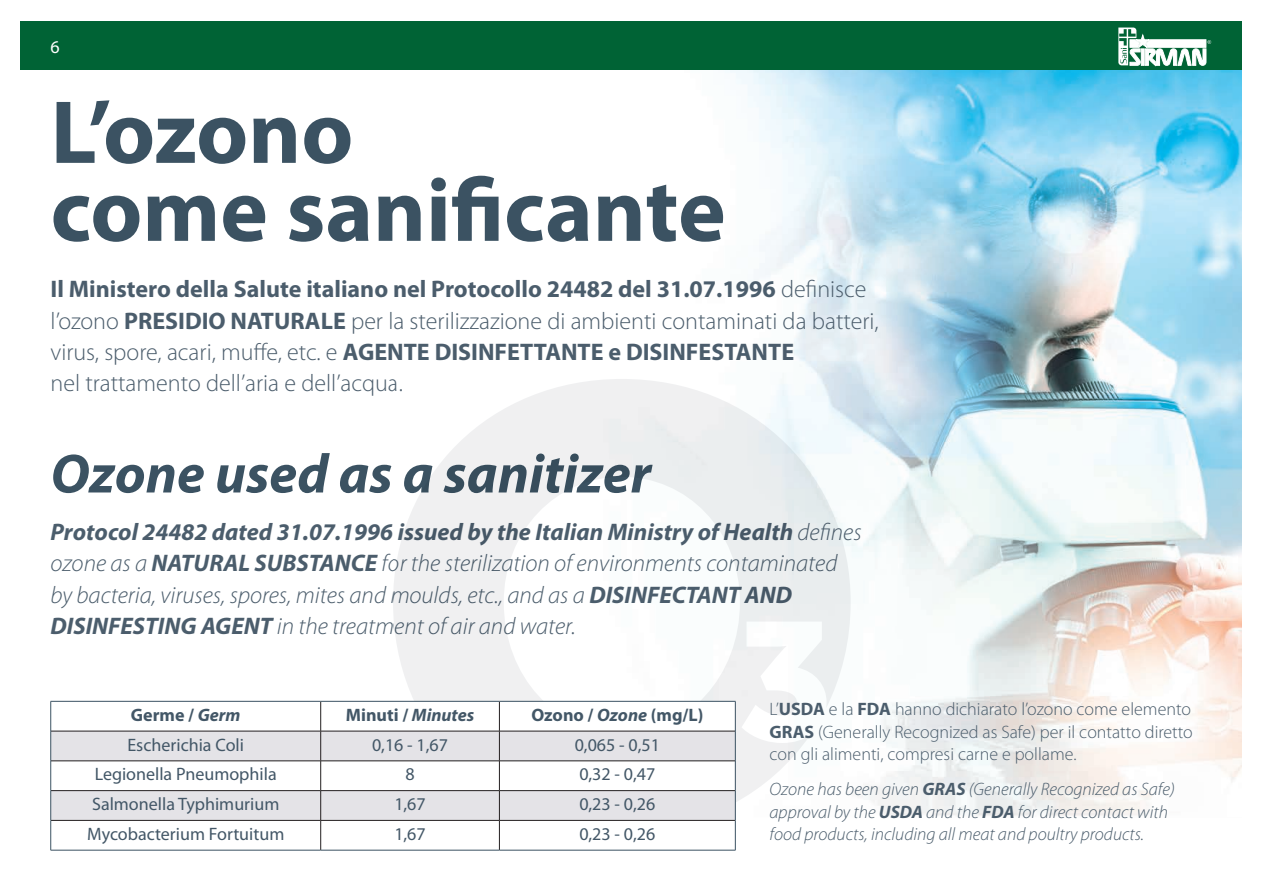
<style>
.page{position:relative;width:1264px;height:894px;background:#fff}
.page>*{position:absolute;margin:0;border:0;box-sizing:border-box;transform-origin:0 0}
.t1{font:700 90.3px/78px "Myriad Pro";color:#3b5262}
.t2{font:italic 700 55.5px "Myriad Pro";color:#3b5262}
.t3{font:italic 300 24px/31.5px "Myriad Pro";color:#4b5d6c}
.t4{font:300 24px/31.5px "Myriad Pro";color:#4b5d6c}
.t5{font:italic 300 18px/22.5px "Myriad Pro";color:#4b5d6c}
.t6{font:18px "Myriad Pro";color:#435767}
.t7{font:300 18px/22.5px "Myriad Pro";color:#4b5d6c;text-align:justify}
.t8{font:700 18px "Myriad Pro";color:#435767}
.t9{font:18px "Myriad Pro";color:#fff}
.s1{font-weight:700}
.s2{font-style:italic}
</style>
<div class="page">
<img style="left:263px;top:70px;width:978px;height:746px">
<svg style="left:393px;top:379px;width:457px;height:437px;fill:#f0f1f2"></svg>
<svg style="left:51px;top:702px;width:684px;height:148px"></svg>
<svg style="left:51px;top:732px;width:684px;height:88px;fill:#e4e3e7"></svg>
<hr style="left:320px;top:701px;width:1px;height:30px;background:#231f20">
<hr style="left:499px;top:701px;width:1px;height:30px;background:#231f20">
<hr style="left:51px;top:731px;width:269px;height:1px;background:#231f20">
<hr style="left:320px;top:731px;width:179px;height:1px;background:#231f20">
<hr style="left:499px;top:731px;width:236px;height:1px;background:#231f20">
<hr style="left:51px;top:760px;width:269px;height:1px;background:#231f20">
<hr style="left:320px;top:760px;width:179px;height:1px;background:#231f20">
<hr style="left:499px;top:760px;width:236px;height:1px;background:#231f20">
<hr style="left:51px;top:790px;width:269px;height:1px;background:#231f20">
<hr style="left:320px;top:790px;width:179px;height:1px;background:#231f20">
<svg style="left:320px;top:731px;width:1px;height:89px"></svg>
<hr style="left:499px;top:790px;width:236px;height:1px;background:#231f20">
<svg style="left:499px;top:731px;width:1px;height:89px"></svg>
<hr style="left:51px;top:820px;width:269px;height:1px;background:#231f20">
<hr style="left:320px;top:820px;width:179px;height:1px;background:#231f20">
<hr style="left:320px;top:820px;width:1px;height:30px;background:#231f20">
<hr style="left:499px;top:820px;width:236px;height:1px;background:#231f20">
<hr style="left:499px;top:820px;width:1px;height:30px;background:#231f20">
<hr style="left:50px;top:701px;width:270px;height:1px;background:#3b5262">
<hr style="left:50px;top:701px;width:1px;height:30px;background:#3b5262">
<hr style="left:320px;top:701px;width:179px;height:1px;background:#3b5262">
<hr style="left:499px;top:701px;width:236px;height:1px;background:#3b5262">
<hr style="left:735px;top:701px;width:1px;height:30px;background:#3b5262">
<hr style="left:50px;top:731px;width:1px;height:30px;background:#3b5262">
<hr style="left:735px;top:731px;width:1px;height:30px;background:#3b5262">
<svg style="left:50px;top:761px;width:1px;height:29px"></svg>
<svg style="left:735px;top:761px;width:1px;height:29px"></svg>
<hr style="left:50px;top:790px;width:1px;height:30px;background:#3b5262">
<hr style="left:735px;top:790px;width:1px;height:30px;background:#3b5262">
<hr style="left:50px;top:820px;width:1px;height:30px;background:#3b5262">
<hr style="left:735px;top:820px;width:1px;height:30px;background:#3b5262">
<hr style="left:50px;top:850px;width:270px;height:1px;background:#3b5262">
<hr style="left:320px;top:850px;width:179px;height:1px;background:#3b5262">
<hr style="left:499px;top:850px;width:236px;height:1px;background:#3b5262">
<div style="left:21px;top:22px;width:1220px;height:48px;background:#006335"></div>
<svg style="left:1118px;top:28px;width:92px;height:38px"></svg>
<p class="t9" style="left:50px;top:35px;width:11px">6</p>
<h1 class="t1" style="left:50px;top:95px;width:676px">L’ozono<br>come sanificante</h1>
<p class="t4" style="left:50px;top:274px;width:829px"><span class="s1">Il Ministero della Salute italiano nel Protocollo 24482 del 31.07.1996</span> definisce l’ozono <span class="s1">PRESIDIO NATURALE</span> per la sterilizzazione di ambienti contaminati da batteri, virus, spore, acari, muffe, etc. e <span class="s1">AGENTE DISINFETTANTE e DISINFESTANTE<br></span>nel trattamento dell’aria e dell’acqua.</p>
<h2 class="t2" style="left:50px;top:443px;width:602px">Ozone used as a sanitizer</h2>
<p class="t3" style="left:50px;top:517px;width:812px"><span class="s1">Protocol 24482 dated 31.07.1996 issued by the Italian Ministry of Health</span> defines ozone as a <span class="s1">NATURAL SUBSTANCE</span> for the sterilization of environments contaminated by bacteria, viruses, spores, mites and moulds, etc., and as a <span class="s1">DISINFECTANT AND DISINFESTING AGENT</span> in the treatment of air and water.</p>
<p class="t8" style="left:131px;top:705px;width:111px">Germe / <span class="s2">Germ</span></p>
<p class="t8" style="left:346px;top:705px;width:130px">Minuti / <span class="s2">Minutes</span></p>
<p class="t8" style="left:531px;top:705px;width:173px">Ozono / <span class="s2">Ozone</span> (mg/L)</p>
<p class="t6" style="left:127px;top:733px;width:118px">Escherichia Coli</p>
<p class="t6" style="left:372px;top:733px;width:78px">0,16 - 1,67</p>
<p class="t6" style="left:574px;top:733px;width:87px">0,065 - 0,51</p>
<p class="t6" style="left:95px;top:763px;width:183px">Legionella Pneumophila</p>
<p class="t6" style="left:405px;top:763px;width:11px">8</p>
<p class="t6" style="left:579px;top:763px;width:78px">0,32 - 0,47</p>
<p class="t6" style="left:92px;top:793px;width:189px">Salmonella Typhimurium</p>
<p class="t6" style="left:394px;top:793px;width:33px">1,67</p>
<p class="t6" style="left:579px;top:793px;width:78px">0,23 - 0,26</p>
<p class="t6" style="left:87px;top:823px;width:199px">Mycobacterium Fortuitum</p>
<p class="t6" style="left:394px;top:823px;width:33px">1,67</p>
<p class="t6" style="left:579px;top:823px;width:78px">0,23 - 0,26</p>
<p class="t7" style="left:769px;top:698px;width:424px">L’<span class="s1">USDA</span> e la <span class="s1">FDA</span> hanno dichiarato l’ozono come elemento <span class="s1">GRAS</span> (Generally Recognized as Safe) per il contatto diretto con gli alimenti, compresi carne e pollame.</p>
<p class="t5" style="left:769px;top:778px;width:407px">Ozone has been given <span class="s1">GRAS</span> (Generally Recognized as Safe) approval by the <span class="s1">USDA</span> and the <span class="s1">FDA</span> for direct contact with food products, including all meat and poultry products.</p>
</div>
